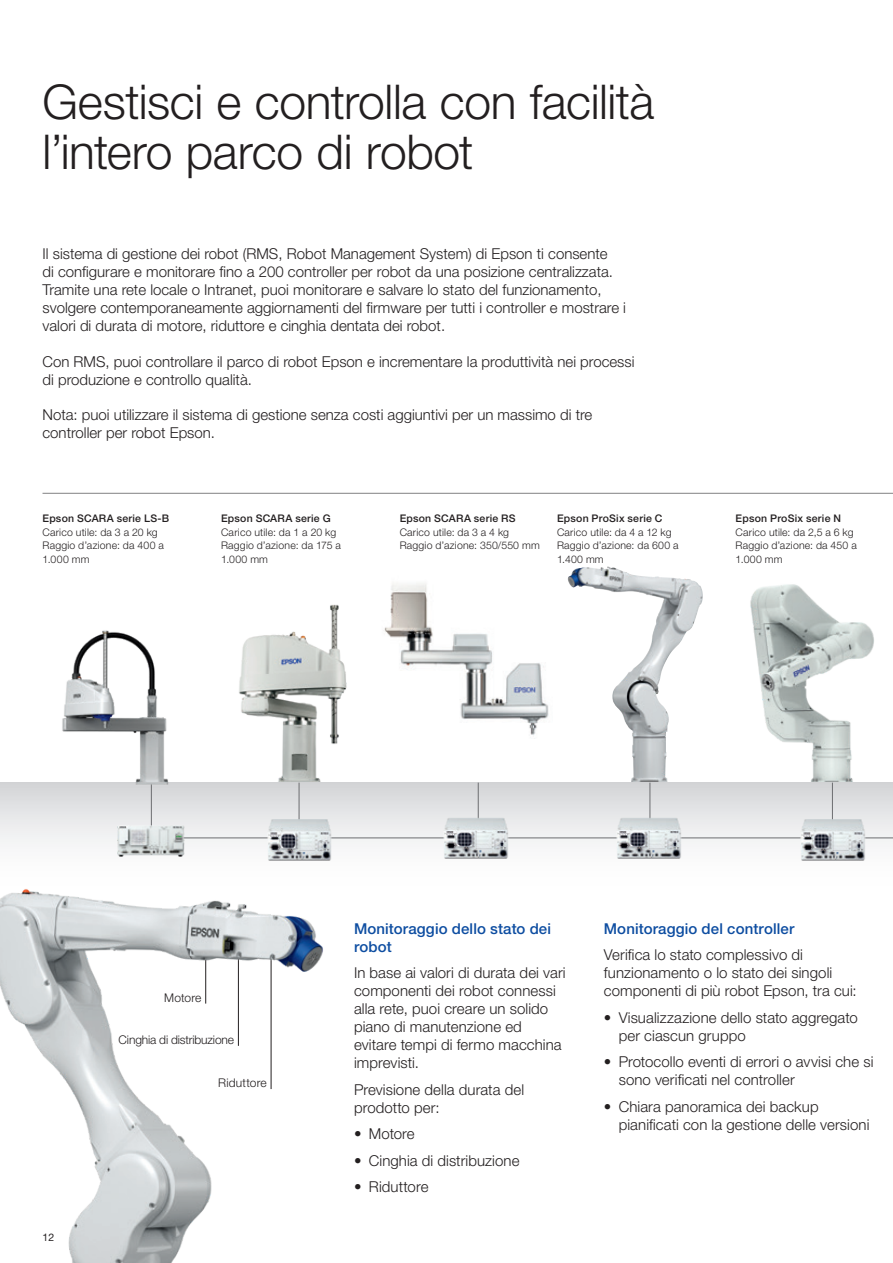
<style>
.page{position:relative;width:893px;height:1263px;background:#fff}
.page>*{position:absolute;margin:0;border:0;box-sizing:border-box;transform-origin:0 0}
.Page_title{font:300 48px/49.5px "Helvetica Neue LT Pro";letter-spacing:-.01em;color:#231f20}
.intro_copy{font:300 15px/18px "Helvetica Neue LT Pro";color:#231f20}
.List__enlarged_for_t{font:300 15px/18px "Helvetica Neue LT Pro";letter-spacing:.005em;color:#231f20}
.List__enlarged_for_t-2{font:500 15px/18px "Helvetica Neue LT Pro";letter-spacing:.01em;color:#0d4da1}
.List__enlarged_for_t-3{font:300 12px "Helvetica Neue LT Pro";letter-spacing:-.01em;color:#231f20}
.List__enlarged_for_t-4{font:300 12px "Helvetica Neue LT Pro";letter-spacing:.015em;color:#231f20}
.List__enlarged_for_t-5{font:300 10.5px/13.5px "Helvetica Neue LT Pro";letter-spacing:.02em;color:#231f20}
.List__enlarged_for_t-6{font:500 10.5px "Helvetica Neue LT Pro";letter-spacing:.02em;color:#231f20}
.t1{font:10.5px "Helvetica Neue LT Pro";color:#231f20}
</style>
<div class="page">
<img style="left:224px;top:604px;width:143px;height:179px">
<img style="left:717px;top:584px;width:168px;height:199px">
<img style="left:567px;top:566px;width:97px;height:217px">
<div style="left:0;top:783px;width:893px;height:114px;background:linear-gradient(to bottom,#d8dadc,#fff)"></div>
<img style="left:384px;top:583px;width:165px;height:152px">
<hr style="left:151px;top:783px;width:1px;height:55px;background:#6c6d70">
<hr style="left:299px;top:783px;width:1px;height:55px;background:#6c6d70">
<hr style="left:478px;top:783px;width:1px;height:55px;background:#6c6d70">
<hr style="left:650px;top:783px;width:1px;height:55px;background:#6c6d70">
<hr style="left:832px;top:783px;width:1px;height:55px;background:#6c6d70">
<hr style="left:145px;top:837px;width:748px;height:1px;background:#6c6d70">
<img style="left:267px;top:819px;width:69px;height:41px">
<img style="left:800px;top:819px;width:70px;height:41px">
<img style="left:616px;top:817px;width:70px;height:41px">
<img style="left:443px;top:817px;width:70px;height:41px">
<img style="left:117px;top:824px;width:68px;height:32px">
<hr style="left:43px;top:493px;width:850px;height:1px;background:#828283">
<img style="left:885px;top:782px;width:8px;height:11px">
<img style="left:26px;top:630px;width:195px;height:168px">
<img style="left:0;top:867px;width:325px;height:396px">
<p class="Page_title" style="left:43px;top:76px;width:613px">Gestisci e controlla con facilità l’intero parco di robot</p>
<p class="intro_copy" style="left:43px;top:245px;width:585px">Il sistema di gestione dei robot (RMS, Robot Management System) di Epson ti consente<br>di configurare e monitorare fino a 200 controller per robot da una posizione centralizzata.<br>Tramite una rete locale o Intranet, puoi monitorare e salvare lo stato del funzionamento, svolgere contemporaneamente aggiornamenti del firmware per tutti i controller e mostrare i valori di durata di motore, riduttore e cinghia dentata dei robot.</p>
<p class="intro_copy" style="left:43px;top:352px;width:593px">Con RMS, puoi controllare il parco di robot Epson e incrementare la produttività nei processi di produzione e controllo qualità.</p>
<p class="intro_copy" style="left:43px;top:405px;width:551px">Nota: puoi utilizzare il sistema di gestione senza costi aggiuntivi per un massimo di tre controller per robot Epson.</p>
<p class="List__enlarged_for_t-6" style="left:43px;top:512px;width:128px">Epson SCARA serie LS-B</p>
<p class="List__enlarged_for_t-5" style="left:43px;top:525px;width:117px">Carico utile: da 3 a 20 kg</p>
<p class="List__enlarged_for_t-5" style="left:43px;top:538px;width:123px">Raggio d’azione: da 400 a<br>1.000 mm</p>
<p class="List__enlarged_for_t-6" style="left:221px;top:512px;width:111px">Epson SCARA serie G</p>
<p class="List__enlarged_for_t-5" style="left:221px;top:525px;width:117px">Carico utile: da 1 a 20 kg</p>
<p class="List__enlarged_for_t-5" style="left:221px;top:538px;width:121px">Raggio d’azione: da 175 a<br>1.000 mm</p>
<p class="List__enlarged_for_t-6" style="left:400px;top:512px;width:117px">Epson SCARA serie RS</p>
<p class="List__enlarged_for_t-5" style="left:400px;top:525px;width:111px">Carico utile: da 3 a 4 kg</p>
<p class="List__enlarged_for_t-5" style="left:400px;top:538px;width:142px">Raggio d’azione: 350/550 mm</p>
<p class="List__enlarged_for_t-6" style="left:557px;top:512px;width:107px">Epson ProSix serie C</p>
<p class="List__enlarged_for_t-5" style="left:557px;top:525px;width:116px">Carico utile: da 4 a 12 kg</p>
<p class="List__enlarged_for_t-5" style="left:557px;top:538px;width:123px">Raggio d’azione: da 600 a<br>1.400 mm</p>
<p class="List__enlarged_for_t-6" style="left:736px;top:512px;width:107px">Epson ProSix serie N</p>
<p class="List__enlarged_for_t-5" style="left:736px;top:525px;width:119px">Carico utile: da 2,5 a 6 kg</p>
<p class="List__enlarged_for_t-5" style="left:736px;top:538px;width:123px">Raggio d’azione: da 450 a<br>1.000 mm</p>
<p class="t1" style="left:43px;top:1230px;width:13px">12</p>
<p class="List__enlarged_for_t-3" style="left:164px;top:990px;width:39px">Motore</p>
<p class="List__enlarged_for_t-3" style="left:119px;top:1032px;width:117px">Cinghia di distribuzione</p>
<p class="List__enlarged_for_t-4" style="left:218px;top:1075px;width:50px">Riduttore</p>
<p class="List__enlarged_for_t-2" style="left:354px;top:919px;width:199px">Monitoraggio dello stato dei robot</p>
<p class="List__enlarged_for_t" style="left:354px;top:963px;width:213px">In base ai valori di durata dei vari componenti dei robot connessi alla rete, puoi creare un solido piano di manutenzione ed evitare tempi di fermo macchina imprevisti.</p>
<p class="List__enlarged_for_t" style="left:354px;top:1080px;width:172px">Previsione della durata del prodotto per:</p>
<p class="List__enlarged_for_t" style="left:354px;top:1124px;width:62px">• Motore</p>
<p class="List__enlarged_for_t" style="left:354px;top:1151px;width:167px">• Cinghia di distribuzione</p>
<p class="List__enlarged_for_t" style="left:354px;top:1177px;width:76px">• Riduttore</p>
<p class="List__enlarged_for_t-2" style="left:604px;top:919px;width:192px">Monitoraggio del controller</p>
<p class="List__enlarged_for_t" style="left:604px;top:945px;width:254px">Verifica lo stato complessivo di funzionamento o lo stato dei singoli componenti di più robot Epson, tra cui:</p>
<p class="List__enlarged_for_t" style="left:619px;top:1008px;width:241px;text-indent:-15px">• Visualizzazione dello stato aggregato per ciascun gruppo</p>
<p class="List__enlarged_for_t" style="left:619px;top:1052px;width:256px;text-indent:-15px">• Protocollo eventi di errori o avvisi che si sono verificati nel controller</p>
<p class="List__enlarged_for_t" style="left:619px;top:1097px;width:252px;text-indent:-15px">• Chiara panoramica dei backup pianificati con la gestione delle versioni</p>
</div>
